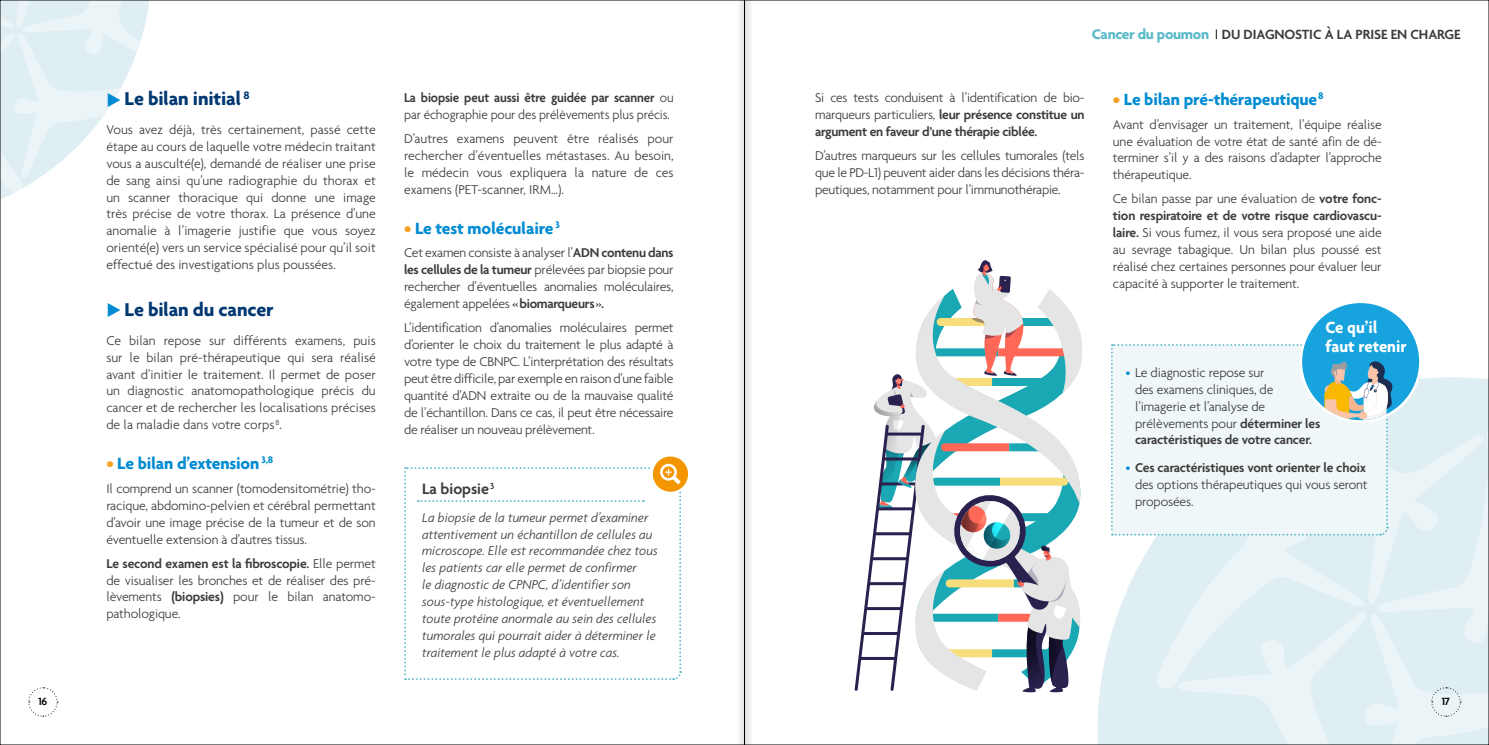
<style>
.page{position:relative;width:1489px;height:745px;background:#fff}
.page>*{position:absolute;margin:0;border:0;box-sizing:border-box;transform-origin:0 0}
.t1{font:700 20px "Agenda";letter-spacing:-.01em;color:#003871}
.t2{font:700 17.5px "Agenda";letter-spacing:-.01em;color:#008bd2}
.t3{font:700 17.5px/18.8px "Agenda";color:#fff;scale:.95 1}
.t4{font:600 16.25px "Agenda";color:#3c3c3b}
.t5{font:600 14.38px "Agenda";letter-spacing:-.005em;color:#3c3c3b}
.t6{font:300 13.75px/16.9px "Agenda";letter-spacing:-.01em;color:#3c3c3b;text-align:justify}
.t7{font:italic 300 13.75px/16.9px "Agenda";color:#3c3c3b}
.t8{font:300 13.75px/16.9px "Agenda";letter-spacing:-.01em;color:#3c3c3b;scale:.96 1}
.t9{font:600 11.25px "Agenda";color:#000}
.s1{color:#008bd2}
.s2{color:#f6a124}
.s3{font-weight:600}
.s4{font-weight:700;font-size:15px;color:#5ab9c9}
.s5{font-weight:300;font-size:15px;color:#000}
</style>
<div class="page">
<svg style="left:2px;top:2px;width:147px;height:197px"></svg>
<svg style="left:1097px;top:640px;width:13px;height:102px"></svg>
<svg style="left:28px;top:687px;width:30px;height:29px"></svg>
<div style="left:1300px;top:301px;width:120px;height:120px;background:#17a3de;border-radius:50%"></div>
<svg style="left:1110px;top:344px;width:376px;height:398px"></svg>
<div style="left:1299px;top:300px;width:122px;height:122px;border:2px solid #fff;border-radius:50%"></div>
<svg style="left:854px;top:260px;width:228px;height:432px"></svg>
<svg style="left:404px;top:456px;width:284px;height:224px"></svg>
<div style="left:744px;top:0;width:9px;height:744px;background:#ededed"></div>
<div style="left:736px;top:0;width:8px;height:744px;background:#f3f3f3"></div>
<hr style="left:744px;top:0;width:1px;height:744px;background:#000">
<h1 class="t1" style="left:106px;top:87px;width:145px"><span class="s1">◆</span> Le bilan initial <sup>8</sup></h1>
<p class="t6" style="left:106px;top:121px;width:271px">Vous avez déjà, très certainement, passé cette étape au cours de laquelle votre médecin traitant vous a ausculté(e), demandé de réaliser une prise de sang ainsi qu’une radiographie du thorax et un scanner thoracique qui donne une image très précise de votre thorax. La présence d’une anomalie à l’imagerie justifie que vous soyez orienté(e) vers un service spécialisé pour qu’il soit effectué des investigations plus poussées.</p>
<h1 class="t1" style="left:106px;top:297px;width:169px"><span class="s1">◆</span> Le bilan du cancer</h1>
<p class="t6" style="left:106px;top:331px;width:271px">Ce bilan repose sur différents examens, puis sur le bilan pré-thérapeutique qui sera réalisé avant d’initier le traitement. Il permet de poser un diagnostic anatomopathologique précis du cancer et de rechercher les localisations précises de la maladie dans votre corps <sup>8</sup>.</p>
<p class="t2" style="left:106px;top:452px;width:168px"><span class="s2">•</span> Le bilan d’extension <sup>3,8</sup></p>
<p class="t6" style="left:106px;top:479px;width:271px">Il comprend un scanner (tomodensitométrie) tho&shy;racique, abdomino-pelvien et cérébral permettant d’avoir une image précise de la tumeur et de son éventuelle extension à d’autres tissus.</p>
<p class="t6" style="left:106px;top:554px;width:271px"><span class="s3">Le second examen est la fibroscopie.</span> Elle permet de visualiser les bronches et de réaliser des pré&shy;lèvements <span class="s3">(biopsies)</span> pour le bilan anatomo&shy;pathologique.</p>
<p class="t8" style="left:404px;top:89px;width:282px"><span class="s3">La biopsie peut aussi être guidée par scanner</span> ou par échographie pour des prélèvements plus précis.</p>
<p class="t6" style="left:404px;top:130px;width:271px">D’autres examens peuvent être réalisés pour rechercher d’éventuelles métastases. Au besoin, le médecin vous expliquera la nature de ces examens (PET-scanner, IRM…).</p>
<p class="t2" style="left:404px;top:217px;width:157px"><span class="s2">•</span> Le test moléculaire <sup>3</sup></p>
<p class="t6" style="left:404px;top:244px;width:271px">Cet examen consiste à analyser l’<span class="s3">ADN contenu dans les cellules de la tumeur</span> prélevées par biopsie pour rechercher d’éventuelles anomalies moléculaires, également appelées <span class="s3">«biomarqueurs».</span></p>
<p class="t6" style="left:404px;top:319px;width:271px">L’identification d’anomalies moléculaires permet d’orienter le choix du traitement le plus adapté à votre type de CBNPC. L’interprétation des résultats peut être difficile, par exemple en raison d’une faible quantité d’ADN extraite ou de la mauvaise qualité de l’échantillon. Dans ce cas, il peut être nécessaire de réaliser un nouveau prélèvement.</p>
<p class="t4" style="left:422px;top:478px;width:74px">La biopsie<sup>3</sup></p>
<p class="t7" style="left:422px;top:508px;width:237px">La biopsie de la tumeur permet d’examiner attentivement un échantillon de cellules au microscope. Elle est recommandée chez tous les patients car elle permet de confirmer<br>le diagnostic de CPNPC, d’identifier son sous-type histologique, et éventuellement toute protéine anormale au sein des cellules tumorales qui pourrait aider à déterminer le traitement le plus adapté à votre cas.</p>
<p class="t5" style="left:1091px;top:26px;width:370px"><span class="s4">Cancer du poumon</span> <span class="s5">I</span> DU DIAGNOSTIC À LA PRISE EN CHARGE</p>
<p class="t6" style="left:815px;top:89px;width:271px">Si ces tests conduisent à l’identification de bio&shy;marqueurs particuliers, <span class="s3">leur présence constitue un argument en faveur d’une thérapie ciblée.</span></p>
<p class="t6" style="left:815px;top:147px;width:271px">D’autres marqueurs sur les cellules tumorales (tels que le PD‑L1) peuvent aider dans les décisions théra&shy;peutiques, notamment pour l’immunothérapie.</p>
<p class="t2" style="left:1112px;top:88px;width:212px"><span class="s2">•</span> Le bilan pré-thérapeutique<sup>8</sup></p>
<p class="t6" style="left:1112px;top:115px;width:270px">Avant d’envisager un traitement, l’équipe réalise une évaluation de votre état de santé afin de dé&shy;terminer s’il y a des raisons d’adapter l’approche thérapeutique.</p>
<p class="t6" style="left:1112px;top:190px;width:270px">Ce bilan passe par une évaluation de <span class="s3">votre fonc&shy;tion respiratoire et de votre risque cardiovascu&shy;laire.</span> Si vous fumez, il vous sera proposé une aide au sevrage tabagique. Un bilan plus poussé est réalisé chez certaines personnes pour évaluer leur capacité à supporter le traitement.</p>
<p class="t3" style="left:1325px;top:317px;width:87px">Ce qu’il faut retenir</p>
<p class="t6" style="left:1134px;top:363px;width:187px;text-align:left;text-indent:-10px"><span class="s1">•</span> Le diagnostic repose sur<br>des examens cliniques, de l’imagerie et l’analyse de prélèvements pour <span class="s3">déterminer les caractéristiques de votre cancer.</span></p>
<p class="t6" style="left:1134px;top:458px;width:234px;text-indent:-10px"><span class="s1">•</span> <span class="s3">Ces caractéristiques vont orienter le choix </span>des options thérapeutiques qui vous seront proposées.</p>
<p class="t9" style="left:38px;top:694px;width:10px">16</p>
<p class="t9" style="left:1441px;top:694px;width:10px">17</p>
</div>
